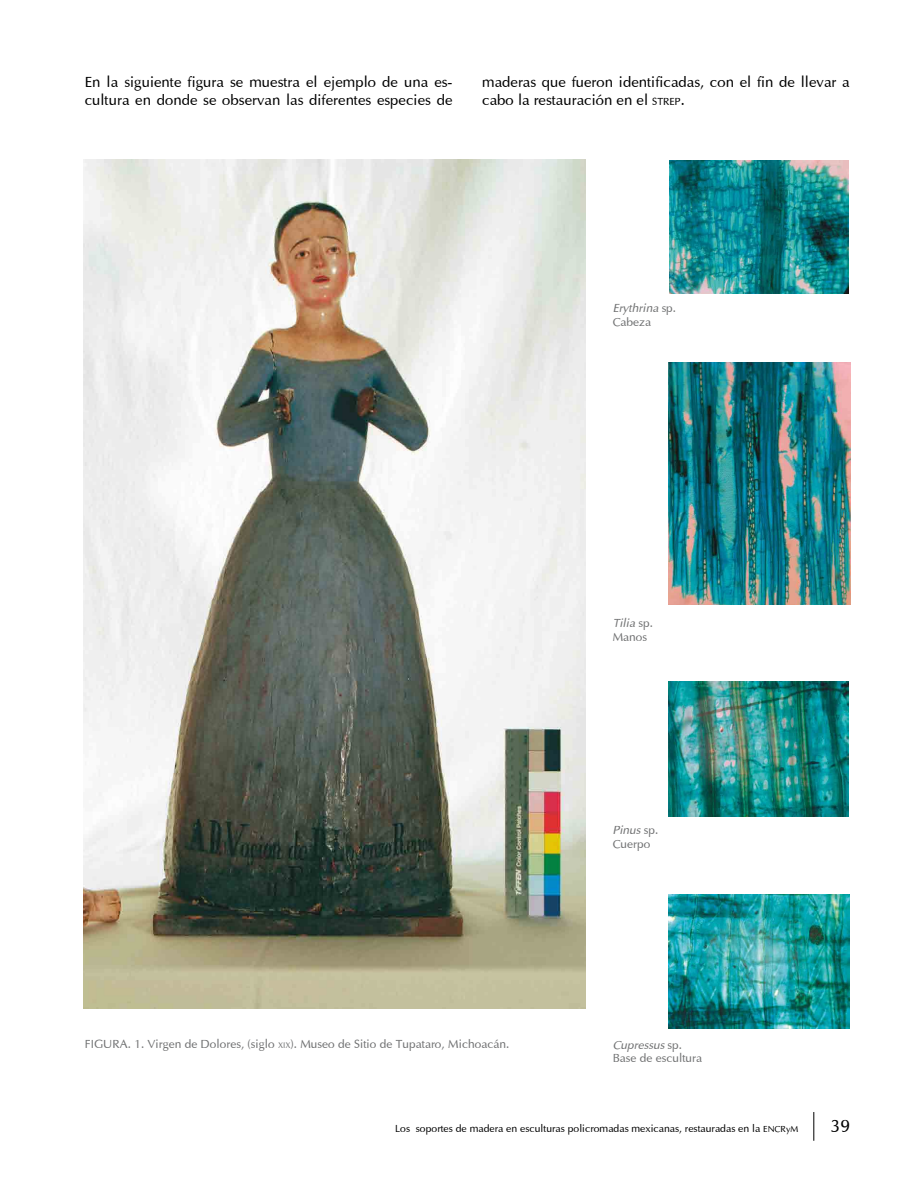
<style>
.page{position:relative;width:918px;height:1188px;background:#fff}
.page>*{position:absolute;margin:0;border:0;box-sizing:border-box;transform-origin:0 0}
.t1{font:18px "Optima";color:#000}
.t2{font:15px/18px "Optima";color:#000}
.t3{font:12px/13.5px "Optima";color:#707172}
.t4{font:italic 12px/13.5px "Optima";color:#707172}
.t5{font:10.5px "Optima";color:#000}
.s1{font-size:10.5px}
.s2{font-style:normal}
.s3{font-style:italic}
.s4{font-size:8.4px}
.s5{font-size:9px}
</style>
<div class="page">
<svg style="left:814px;top:1112px;width:1px;height:29px"></svg>
<img style="left:83px;top:159px;width:503px;height:850px">
<img style="left:670px;top:160px;width:178px;height:134px">
<img style="left:669px;top:362px;width:181px;height:242px">
<img style="left:668px;top:681px;width:181px;height:136px">
<img style="left:668px;top:894px;width:182px;height:135px">
<p class="t2" style="left:85px;top:72px;width:369px">En la siguiente figura se muestra el ejemplo de una es&shy;cultura en donde se observan las diferentes especies de</p>
<p class="t2" style="left:482px;top:72px;width:369px">maderas que fueron identificadas, con el fin de llevar a cabo la restauración en el <span class="s1">STREP</span>.</p>
<p class="t4" style="left:613px;top:301px;width:65px">Erythrina <span class="s2">s p .<br>Cabeza</span></p>
<p class="t3" style="left:613px;top:616px;width:42px"><span class="s3">Tilia</span> s p .<br>Manos</p>
<p class="t3" style="left:613px;top:823px;width:47px"><span class="s3">Pinus</span>s p .<br>Cuerpo</p>
<p class="t3" style="left:85px;top:1038px;width:426px">FIGURA. 1. Virgen de Dolores, (siglo <span class="s4">XIX</span>). Museo de Sitio de Tupataro, Michoacán.</p>
<p class="t3" style="left:613px;top:1038px;width:91px"><span class="s3">Cupressus</span>s p .<br>Base de escultura</p>
<p class="t5" style="left:395px;top:1122px;width:405px">Los soportes de madera en esculturas policromadas mexicanas, restauradas en la <span class="s5">ENCRyM</span></p>
<p class="t1" style="left:830px;top:1115px;width:21px">39</p>
</div>
